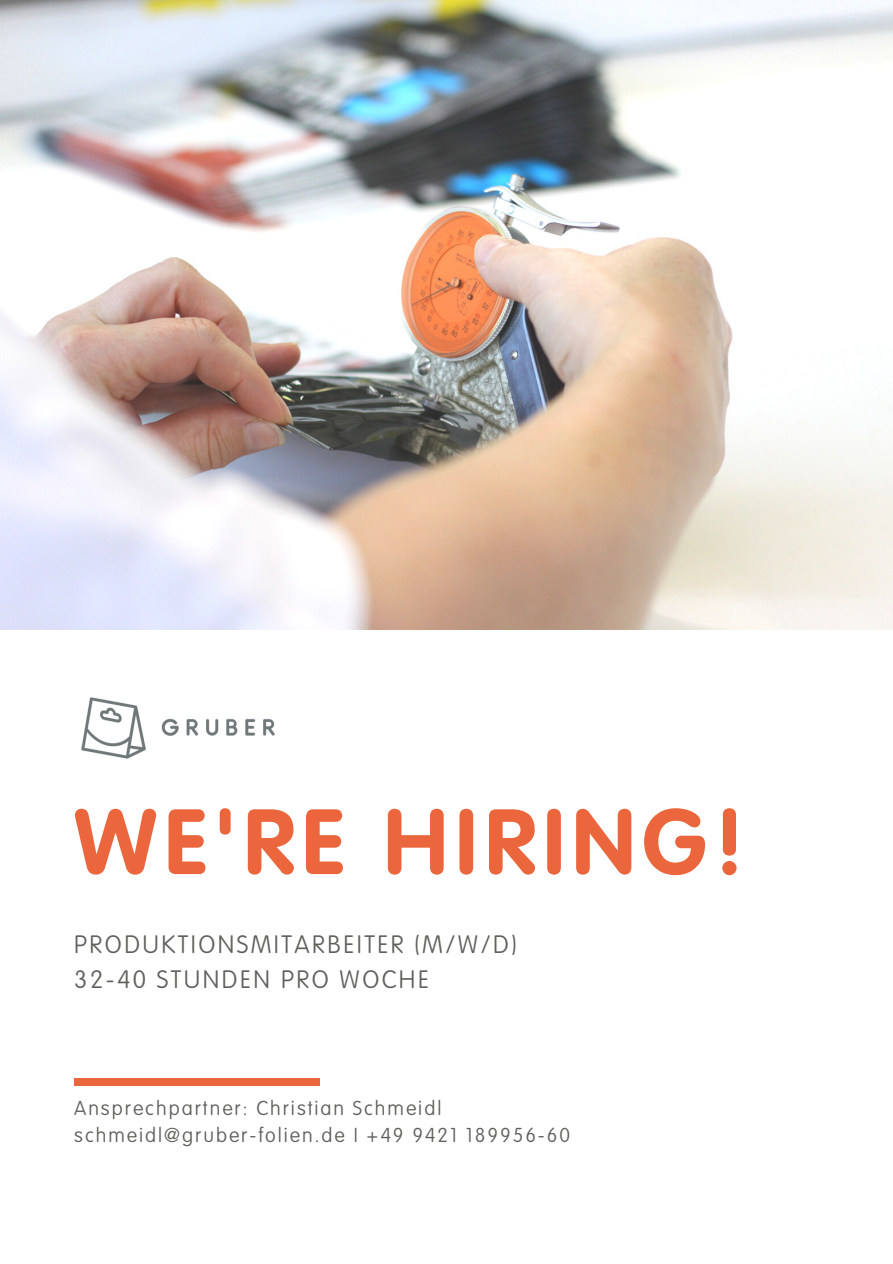
<style>
.page{position:relative;width:893px;height:1264px;background:#fff}
.page>*{position:absolute;margin:0;border:0;box-sizing:border-box;transform-origin:0 0}
.t1{font:700 90.9px "VAG Rounded LT Pro";letter-spacing:.085em;color:#eb663d}
.t2{font:100 24.75px/34.3px "VAG Rounded LT Pro";letter-spacing:.1em;color:#5f615c}
.t3{font:100 19.8px/27.6px "VAG Rounded LT Pro";letter-spacing:.1em;color:#5f615c}
</style>
<div class="page">
<img style="left:0;top:0;width:892px;height:629px">
<div style="left:74px;top:1078px;width:245px;height:7px;background:#eb663d"></div>
<img style="left:81px;top:697px;width:194px;height:62px">
<h1 class="t1" style="left:74px;top:804px;width:671px">WE'RE HIRING!</h1>
<p class="t2" style="left:74px;top:929px;width:443px">PRODUKTIONSMITARBEITER (M/W/D)<br>32-40 STUNDEN PRO WOCHE</p>
<p class="t3" style="left:74px;top:1095px;width:497px">Ansprechpartner: Christian Schmeidl schmeidl@gruber-folien.de I +49 9421 189956-60</p>
</div>
